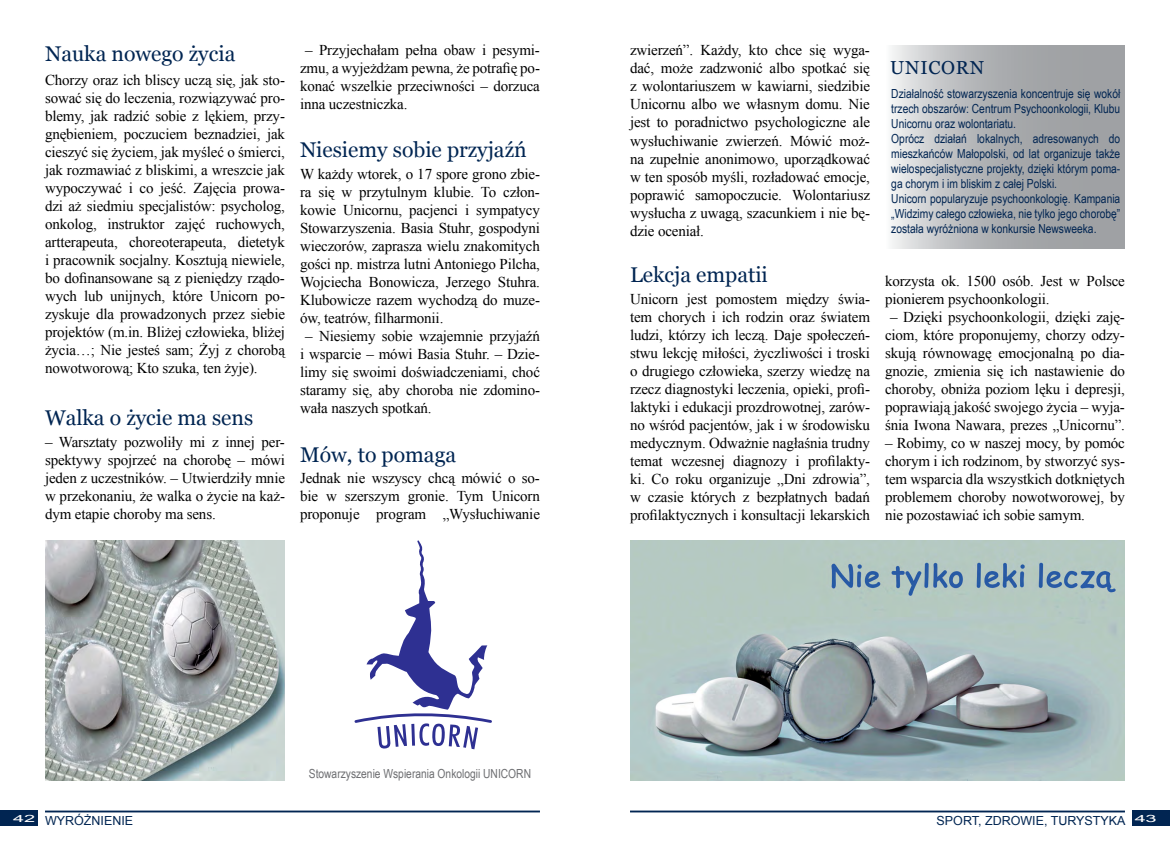
<style>
.page{position:relative;width:1170px;height:851px;background:#fff}
.page>*{position:absolute;margin:0;border:0;box-sizing:border-box;transform-origin:0 0}
.t1{font:21.25px "Georgia";color:#012552}
.t2{font:18.75px "Georgia";letter-spacing:.04em;color:#012552}
.t3{font:15px/18px "Times New Roman";letter-spacing:-.01em;color:#000;text-align:justify}
.t4{font:12.5px/15px "Arial Narrow";color:#012552}
.t5{font:12.5px "Arial Narrow";color:#6d6e71}
.t6{font:12.5px "Arial";color:#012552}
.t7{font:10px "Arial";color:#fff;scale:2 1}
</style>
<div class="page">
<hr style="left:630px;top:810px;width:494px;height:2px;background:#012552">
<div style="left:1131px;top:810px;width:38px;height:15px;background:#012552"></div>
<div style="left:0;top:810px;width:38px;height:15px;background:#012552"></div>
<hr style="left:45px;top:810px;width:495px;height:2px;background:#012552">
<img style="left:45px;top:540px;width:240px;height:240px">
<svg style="left:354px;top:540px;width:138px;height:209px"></svg>
<img style="left:630px;top:540px;width:494px;height:240px">
<svg style="left:892px;top:45px;width:232px;height:204px;background:#b3b5b7"></svg>
<h1 class="t1" style="left:45px;top:42px;width:192px">Nauka nowego życia</h1>
<p class="t3" style="left:45px;top:70px;width:241px">Chorzy oraz ich bliscy uczą się, jak sto&shy;sować się do leczenia, rozwiązywać pro&shy;blemy, jak radzić sobie z lękiem, przy&shy;gnębieniem, poczuciem beznadziei, jak cieszyć się życiem, jak myśleć o śmierci, jak rozmawiać z bliskimi, a wreszcie jak wypoczywać i co jeść. Zajęcia prowa&shy;dzi aż siedmiu specjalistów: psycholog, onkolog, instruktor zajęć ruchowych, artterapeuta, choreoterapeuta, dietetyk i pracownik socjalny. Kosztują niewiele, bo dofinansowane są z pieniędzy rządo&shy;wych lub unijnych, które Unicorn po&shy;zyskuje dla prowadzonych przez siebie projektów (m.in. Bliżej człowieka, bliżej życia…; Nie jesteś sam; Żyj z chorobą nowotworową; Kto szuka, ten żyje).</p>
<h1 class="t1" style="left:45px;top:406px;width:210px">Walka o życie ma sens</h1>
<p class="t3" style="left:45px;top:432px;width:241px">– Warsztaty pozwoliły mi z innej per&shy;spektywy spojrzeć na chorobę – mówi jeden z uczestników. – Utwierdziły mnie w przekonaniu, że walka o życie na każ&shy;dym etapie choroby ma sens.</p>
<p class="t3" style="left:300px;top:41px;width:241px;text-indent:5px">– Przyjechałam pełna obaw i pesymi&shy;zmu, a wyjeżdżam pewna, że potrafię po&shy;konać wszelkie przeciwności – dorzuca inna uczestniczka.</p>
<h1 class="t1" style="left:300px;top:138px;width:228px">Niesiemy sobie przyjaźń</h1>
<p class="t3" style="left:300px;top:164px;width:241px">W każdy wtorek, o 17 spore grono zbie&shy;ra się w przytulnym klubie. To człon&shy;kowie Unicornu, pacjenci i sympatycy Stowarzyszenia. Basia Stuhr, gospodyni wieczorów, zaprasza wielu znakomitych gości np. mistrza lutni Antoniego Pilcha, Wojciecha Bonowicza, Jerzego Stuhra.<br>Klubowicze razem wychodzą do muze&shy;ów, teatrów, filharmonii.</p>
<p class="t3" style="left:300px;top:326px;width:241px;text-indent:5px">– Niesiemy sobie wzajemnie przyjaźń i wsparcie – mówi Basia Stuhr. – Dzie&shy;limy się swoimi doświadczeniami, choć staramy się, aby choroba nie zdomino&shy;wała naszych spotkań.</p>
<h1 class="t1" style="left:300px;top:442px;width:158px">Mów, to pomaga</h1>
<p class="t3" style="left:300px;top:469px;width:241px">Jednak nie wszyscy chcą mówić o so&shy;bie w szerszym gronie. Tym Unicorn proponuje program „Wysłuchiwanie</p>
<p class="t3" style="left:630px;top:41px;width:241px">zwierzeń”. Każdy, kto chce się wyga&shy;dać, może zadzwonić albo spotkać się z wolontariuszem w kawiarni, siedzibie Unicornu albo we własnym domu. Nie jest to poradnictwo psychologiczne ale wysłuchiwanie zwierzeń. Mówić moż&shy;na zupełnie anonimowo, uporządkować w ten sposób myśli, rozładować emocje, poprawić samopoczucie. Wolontariusz wysłucha z uwagą, szacunkiem i nie bę&shy;dzie oceniał.</p>
<h1 class="t1" style="left:630px;top:263px;width:139px">Lekcja empatii</h1>
<p class="t3" style="left:630px;top:289px;width:241px">Unicorn jest pomostem między świa&shy;tem chorych i ich rodzin oraz światem ludzi, którzy ich leczą. Daje społeczeń&shy;stwu lekcję miłości, życzliwości i troski o drugiego człowieka, szerzy wiedzę na rzecz diagnostyki leczenia, opieki, profi&shy;laktyki i edukacji prozdrowotnej, zarów&shy;no wśród pacjentów, jak i w środowisku medycznym. Odważnie nagłaśnia trudny temat wczesnej diagnozy i profilakty&shy;ki. Co roku organizuje „Dni zdrowia”, w czasie których z bezpłatnych badań profilaktycznych i konsultacji lekarskich</p>
<p class="t2" style="left:890px;top:57px;width:95px">UNICORN</p>
<p class="t4" style="left:891px;top:85px;width:230px">Działalność stowarzyszenia koncentruje się wokół trzech obszarów: Centrum Psychoonkologii, Klubu Unicornu oraz wolontariatu.<br>Oprócz działań lokalnych, adresowanych do mieszkańców Małopolski, od lat organizuje także wielospecjalistyczne projekty, dzięki którym poma&shy;ga chorym i im bliskim z całej Polski.<br>Unicorn popularyzuje psychoonkologię. Kampania „Widzimy całego człowieka, nie tylko jego chorobę” została wyróżniona w konkursie Newsweeka.</p>
<p class="t3" style="left:884px;top:271px;width:241px">korzysta ok. 1500 osób. Jest w Polsce pionierem psychoonkologii.</p>
<p class="t3" style="left:884px;top:307px;width:241px;text-align:center">– Dzięki psychoonkologii, dzięki zaję&shy;ciom, które proponujemy, chorzy odzy&shy;skują równowagę emocjonalną po dia&shy;gnozie, zmienia się ich nastawienie do choroby, obniża poziom lęku i depresji, poprawiają jakość swojego życia – wyja&shy;śnia Iwona Nawara, prezes „Unicornu”.</p>
<p class="t3" style="left:884px;top:433px;width:241px">– Robimy, co w naszej mocy, by pomóc chorym i ich rodzinom, by stworzyć sys&shy;tem wsparcia dla wszystkich dotkniętych problemem choroby nowotworowej, by nie pozostawiać ich sobie samym.</p>
<p class="t5" style="left:309px;top:764px;width:208px">Stowarzyszenie Wspierania Onkologii UNICORN</p>
<p class="t6" style="left:13px;top:811px;width:121px"><sup>42</sup> WYRÓŻNIENIE</p>
<p class="t7" style="left:1134px;top:811px;width:13px">43</p>
<p class="t6" style="left:936px;top:811px;width:190px">SPORT, ZDROWIE, TURYSTYKA</p>
</div>
